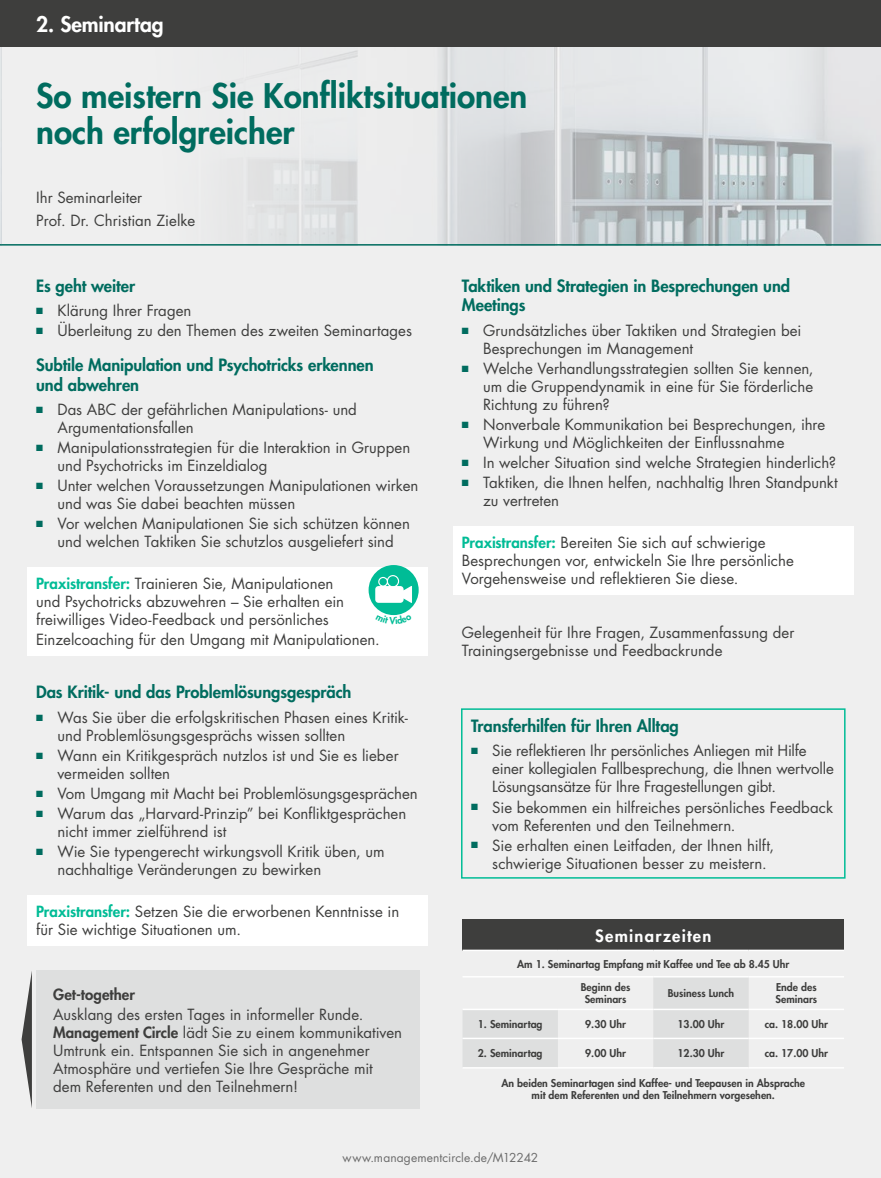
<style>
.page{position:relative;width:881px;height:1178px;background:#fff}
.page>*{position:absolute;margin:0;border:0;box-sizing:border-box;transform-origin:0 0}
.t1{font:800 33px/36px "Futura Std";color:#006c5f}
.t2{font:800 21px "Futura Std";letter-spacing:-.005em;color:#fff}
.t3{font:800 16.5px/19.8px "Futura Std";letter-spacing:-.005em;color:#006c5f}
.t4{font:800 16.5px "Futura Std";letter-spacing:.075em;color:#fff}
.t5{font:15px/18px "Futura Std";color:#3e3e3d}
.t6{font:800 15px "Futura Std";letter-spacing:.005em;color:#3e3e3d}
.t7{font:12px "Futura Std";letter-spacing:.01em;color:#6c6c6c}
.t8{font:800 10.5px/12px "Futura Std";color:#3e3e3d;text-align:center}
.s1{color:#006c5f}
.s2{font-weight:800;color:#00bc96}
.s3{font-weight:800}
</style>
<div class="page">
<div style="left:0;top:0;width:880px;height:1178px;background:#efefef"></div>
<img style="left:0;top:47px;width:880px;height:197px">
<div style="left:0;top:0;width:880px;height:47px;background:#3e3e3d"></div>
<hr style="left:1px;top:244px;width:879px;height:2px;background:#006c5f">
<div style="left:36px;top:970px;width:383px;height:138px;background:#dedfdf"></div>
<div style="left:453px;top:527px;width:400px;height:68px;background:#fff"></div>
<div style="left:28px;top:568px;width:399px;height:88px;background:#fff"></div>
<div style="left:28px;top:896px;width:399px;height:50px;background:#fff"></div>
<div style="left:461px;top:708px;width:384px;height:171px;border:2px solid #00bc96"></div>
<div style="left:462px;top:919px;width:381px;height:31px;background:#3e3e3d"></div>
<svg style="left:463px;top:978px;width:285px;height:89px"></svg>
<hr style="left:462px;top:976px;width:95px;height:1px;background:#fff">
<hr style="left:557px;top:976px;width:96px;height:1px;background:#fff">
<hr style="left:653px;top:976px;width:95px;height:1px;background:#fff">
<hr style="left:748px;top:976px;width:95px;height:1px;background:#fff">
<hr style="left:462px;top:1009px;width:95px;height:1px;background:#fff">
<hr style="left:557px;top:1009px;width:96px;height:1px;background:#fff">
<hr style="left:653px;top:1009px;width:95px;height:1px;background:#fff">
<hr style="left:748px;top:1009px;width:95px;height:1px;background:#fff">
<hr style="left:462px;top:1037px;width:95px;height:2px;background:#fff">
<hr style="left:557px;top:1037px;width:96px;height:2px;background:#fff">
<hr style="left:653px;top:1037px;width:95px;height:2px;background:#fff">
<hr style="left:748px;top:1037px;width:95px;height:2px;background:#fff">
<hr style="left:462px;top:1067px;width:95px;height:1px;background:#fff">
<hr style="left:557px;top:1067px;width:96px;height:1px;background:#fff">
<hr style="left:653px;top:1067px;width:95px;height:1px;background:#fff">
<hr style="left:748px;top:1067px;width:95px;height:1px;background:#fff">
<hr style="left:462px;top:949px;width:95px;height:2px;background:#fff">
<hr style="left:557px;top:949px;width:96px;height:2px;background:#fff">
<hr style="left:653px;top:949px;width:95px;height:2px;background:#fff">
<hr style="left:748px;top:949px;width:95px;height:2px;background:#fff">
<svg style="left:22px;top:971px;width:10px;height:137px"></svg>
<div style="left:368px;top:565px;width:50px;height:50px;background:#00bc96;border-radius:50%"></div>
<svg style="left:375px;top:575px;width:37px;height:28px"></svg>
<h2 class="t2" style="left:36px;top:11px;width:129px">2. Seminartag</h2>
<h1 class="t1" style="left:36px;top:78px;width:492px">So meistern Sie Konfliktsituationen noch erfolgreicher</h1>
<p class="t5" style="left:36px;top:187px;width:160px;line-height:22.2px">Ihr Seminarleiter<br>Prof. Dr. Christian Zielke</p>
<p class="t3" style="left:36px;top:276px;width:100px">Es geht weiter</p>
<p class="t5" style="left:36px;top:302px;width:157px"><span class="s1">■</span> Klärung Ihrer Fragen</p>
<p class="t5" style="left:36px;top:322px;width:377px"><span class="s1">■</span> Überleitung zu den Themen des zweiten Seminartages</p>
<p class="t3" style="left:36px;top:355px;width:339px">Subtile Manipulation und Psychotricks erkennen und abwehren</p>
<p class="t5" style="left:57px;top:401px;width:301px;text-indent:-21px"><span class="s1">■</span> Das ABC der gefährlichen Manipulations- und<br>Argumentationsfallen</p>
<p class="t5" style="left:57px;top:439px;width:354px;text-indent:-21px"><span class="s1">■</span> Manipulationsstrategien für die Interaktion in Gruppen und Psychotricks im Einzeldialog</p>
<p class="t5" style="left:57px;top:477px;width:362px;text-indent:-21px"><span class="s1">■</span> Unter welchen Voraussetzungen Manipulationen wirken und was Sie dabei beachten müssen</p>
<p class="t5" style="left:36px;top:515px;width:375px;text-align:center"><span class="s1">■</span> Vor welchen Manipulationen Sie sich schützen können und welchen Taktiken Sie schutzlos ausgeliefert sind</p>
<p class="t5" style="left:36px;top:574px;width:309px"><span class="s2">Praxistransfer:</span> Trainieren Sie, Manipulationen und Psychotricks abzuwehren – Sie erhalten ein freiwilliges Video-Feedback und persönliches</p>
<p class="t5" style="left:36px;top:630px;width:345px">Einzelcoaching für den Umgang mit Manipulationen.</p>
<p class="t3" style="left:36px;top:682px;width:317px">Das Kritik- und das Problemlösungsgespräch</p>
<p class="t5" style="left:57px;top:708px;width:352px;text-indent:-21px"><span class="s1">■</span> Was Sie über die erfolgskritischen Phasen eines Kritik&shy;und Problemlösungsgesprächs wissen sollten</p>
<p class="t5" style="left:57px;top:746px;width:342px;text-indent:-21px"><span class="s1">■</span> Wann ein Kritikgespräch nutzlos ist und Sie es lieber vermeiden sollten</p>
<p class="t5" style="left:36px;top:785px;width:383px"><span class="s1">■</span> Vom Umgang mit Macht bei Problemlösungsgesprächen</p>
<p class="t5" style="left:57px;top:805px;width:350px;text-indent:-21px"><span class="s1">■</span> Warum das „Harvard-Prinzip” bei Konfliktgesprächen nicht immer zielführend ist</p>
<p class="t5" style="left:57px;top:843px;width:328px;text-indent:-21px"><span class="s1">■</span> Wie Sie typengerecht wirkungsvoll Kritik üben, um nachhaltige Veränderungen zu bewirken</p>
<p class="t5" style="left:36px;top:902px;width:364px"><span class="s2">Praxistransfer:</span> Setzen Sie die erworbenen Kenntnisse in für Sie wichtige Situationen um.</p>
<p class="t6" style="left:53px;top:984px;width:83px">Get-together</p>
<p class="t5" style="left:53px;top:1005px;width:350px">Ausklang des ersten Tages in informeller Runde.<br><span class="s3">Management Circle</span> lädt Sie zu einem kommunikativen Umtrunk ein. Entspannen Sie sich in angenehmer Atmosphäre und vertiefen Sie Ihre Gespräche mit dem Referenten und den Teilnehmern!</p>
<p class="t3" style="left:461px;top:276px;width:330px">Taktiken und Strategien in Besprechungen und<br>Meetings</p>
<p class="t5" style="left:483px;top:321px;width:320px;text-indent:-21px"><span class="s1">■</span> Grundsätzliches über Taktiken und Strategien bei<br>Besprechungen im Management</p>
<p class="t5" style="left:483px;top:359px;width:332px;text-align:justify;text-indent:-21px"><span class="s1">■</span> Welche Verhandlungsstrategien sollten Sie kennen, um die Gruppendynamik in eine für Sie förderliche Richtung zu führen?</p>
<p class="t5" style="left:483px;top:416px;width:343px;text-indent:-21px"><span class="s1">■</span> Nonverbale Kommunikation bei Besprechungen, ihre<br>Wirkung und Möglichkeiten der Einflussnahme</p>
<p class="t5" style="left:461px;top:454px;width:376px"><span class="s1">■</span> In welcher Situation sind welche Strategien hinderlich?</p>
<p class="t5" style="left:483px;top:474px;width:356px;text-indent:-21px"><span class="s1">■</span> Taktiken, die Ihnen helfen, nachhaltig Ihren Standpunkt zu vertreten</p>
<p class="t5" style="left:461px;top:533px;width:333px"><span class="s2">Praxistransfer:</span> Bereiten Sie sich auf schwierige<br>Besprechungen vor, entwickeln Sie Ihre persönliche<br>Vorgehensweise und reflektieren Sie diese.</p>
<p class="t5" style="left:461px;top:623px;width:334px">Gelegenheit für Ihre Fragen, Zusammenfassung der<br>Trainingsergebnisse und Feedbackrunde</p>
<p class="t3" style="left:471px;top:716px;width:209px">Transferhilfen für Ihren Alltag</p>
<p class="t5" style="left:492px;top:742px;width:343px;text-indent:-21px"><span class="s1">■</span> Sie reflektieren Ihr persönliches Anliegen mit Hilfe einer kollegialen Fallbesprechung, die Ihnen wertvolle<br>Lösungsansätze für Ihre Fragestellungen gibt.</p>
<p class="t5" style="left:492px;top:798px;width:342px;text-indent:-21px"><span class="s1">■</span> Sie bekommen ein hilfreiches persönliches Feedback vom Referenten und den Teilnehmern.</p>
<p class="t5" style="left:492px;top:836px;width:283px;text-indent:-21px"><span class="s1">■</span> Sie erhalten einen Leitfaden, der Ihnen hilft, schwierige Situationen besser zu meistern.</p>
<p class="t4" style="left:595px;top:925px;width:117px">Seminarzeiten</p>
<p class="t8" style="left:517px;top:958px;width:274px">Am 1. Seminartag Empfang mit Kaffee und Tee ab 8.45 Uhr</p>
<p class="t8" style="left:580px;top:981px;width:51px">Beginn des<br>Seminars</p>
<p class="t8" style="left:667px;top:987px;width:68px">Business Lunch</p>
<p class="t8" style="left:775px;top:981px;width:43px;text-align:left">Ende des<br>Seminars</p>
<p class="t8" style="left:477px;top:1018px;width:66px">1. Seminartag</p>
<p class="t8" style="left:585px;top:1018px;width:42px">9.30 Uhr</p>
<p class="t8" style="left:677px;top:1018px;width:48px">13.00 Uhr</p>
<p class="t8" style="left:764px;top:1018px;width:65px">ca. 18.00 Uhr</p>
<p class="t8" style="left:477px;top:1047px;width:66px">2. Seminartag</p>
<p class="t8" style="left:585px;top:1047px;width:42px">9.00 Uhr</p>
<p class="t8" style="left:677px;top:1047px;width:48px">12.30 Uhr</p>
<p class="t8" style="left:764px;top:1047px;width:65px">ca. 17.00 Uhr</p>
<p class="t8" style="left:501px;top:1077px;width:305px">An beiden Seminartagen sind Kaffee- und Teepausen in Absprache mit dem Referenten und den Teilnehmern vorgesehen.</p>
<p class="t7" style="left:342px;top:1149px;width:197px">www.managementcircle.de/M12242</p>
</div>
